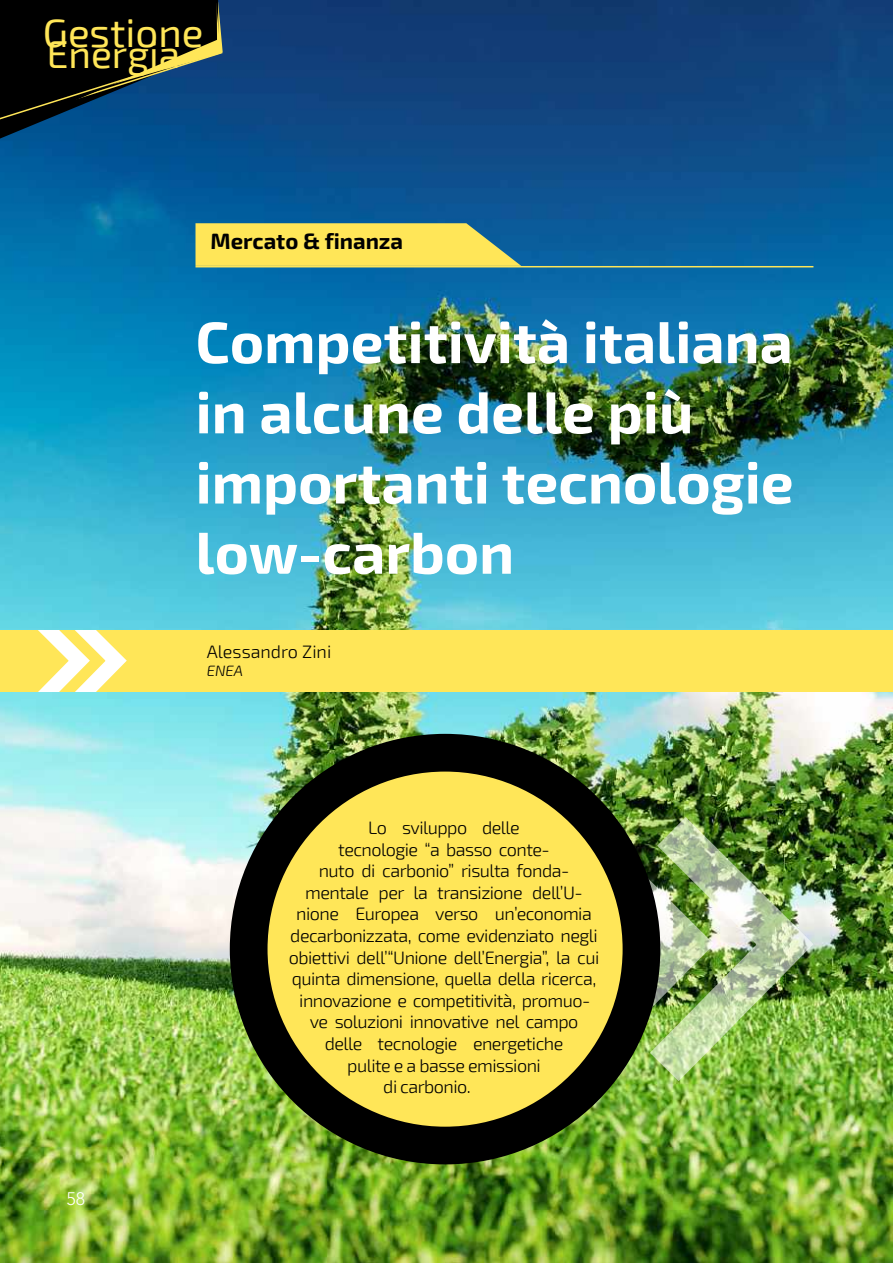
<style>
.page{position:relative;width:893px;height:1263px;background:#fff}
.page>*{position:absolute;margin:0;border:0;box-sizing:border-box;transform-origin:0 0}
.t1{font:700 58.5px/70.2px "Exo 2";color:#fff}
.t2{font:40.35px "Exo 2";color:#ffe658}
.t3{font:38.85px "Exo 2";color:#ffe658}
.t4{font:700 22.2px "Exo 2";color:#000}
.t5{font:300 18px "Exo 2";letter-spacing:-.03em;color:#000}
.t6{font:300 18px "Exo 2";color:#000}
.t7{font:300 18px "Avenir LT Std";color:#fff}
.t8{font:italic 300 15px "Exo 2";color:#000}
</style>
<div class="page">
<img style="left:0;top:0;width:893px;height:1263px">
<div style="left:0;top:630px;width:893px;height:61px;background:#ffe658"></div>
<svg style="left:38px;top:630px;width:89px;height:61px"></svg>
<svg style="left:195px;top:223px;width:326px;height:43px;background:#e8d95e"></svg>
<hr style="left:195px;top:266px;width:618px;height:1px;background:#ffe658">
<svg style="left:0;top:0;width:224px;height:139px;background:#0c222f"></svg>
<img style="left:743px;top:815px;width:96px;height:268px">
<img style="left:614px;top:815px;width:129px;height:268px">
<div style="left:230px;top:734px;width:430px;height:430px;background:#000;border-radius:50%"></div>
<div style="left:268px;top:771px;width:355px;height:356px;background:#ffe658;border-radius:50%"></div>
<h2 class="t2" style="left:13px;top:6px;width:162px">Gestione</h2>
<h2 class="t2" style="left:43px;top:6px;width:162px">Gestione</h2>
<h3 class="t3" style="left:17px;top:30px;width:135px">Energia</h3>
<h3 class="t3" style="left:47px;top:30px;width:135px">Energia</h3>
<p class="t4" style="left:210px;top:228px;width:194px">Mercato &amp; finanza</p>
<h1 class="t1" style="left:195px;top:309px;width:599px">Competitività italiana in alcune delle più importanti tecnologie low-carbon</h1>
<p class="t6" style="left:207px;top:640px;width:126px">Alessandro Zini</p>
<p class="t8" style="left:207px;top:661px;width:38px">ENEA</p>
<p class="t7" style="left:66px;top:1188px;width:20px">58</p>
<p class="t5" style="left:368px;top:816px;width:153px">Lo sviluppo delle</p>
<p class="t5" style="left:338px;top:837px;width:213px">tecnologie “a basso conte-</p>
<p class="t5" style="left:319px;top:859px;width:252px">nuto di carbonio” risulta fonda-</p>
<p class="t5" style="left:305px;top:881px;width:279px">mentale per la transizione dell’U-</p>
<p class="t5" style="left:296px;top:902px;width:297px">nione Europea verso un’economia</p>
<p class="t5" style="left:290px;top:924px;width:309px">decarbonizzata, come evidenziato negli</p>
<p class="t5" style="left:289px;top:945px;width:312px">obiettivi dell’“Unione dell’Energia”, la cui</p>
<p class="t5" style="left:292px;top:967px;width:306px">quinta dimensione, quella della ricerca,</p>
<p class="t5" style="left:299px;top:989px;width:293px">innovazione e competitività, promuo-</p>
<p class="t5" style="left:310px;top:1010px;width:270px">ve soluzioni innovative nel campo</p>
<p class="t5" style="left:325px;top:1032px;width:240px">delle tecnologie energetiche</p>
<p class="t5" style="left:347px;top:1053px;width:195px">pulite e a basse emissioni</p>
<p class="t5" style="left:383px;top:1075px;width:89px">di carbonio.</p>
</div>
